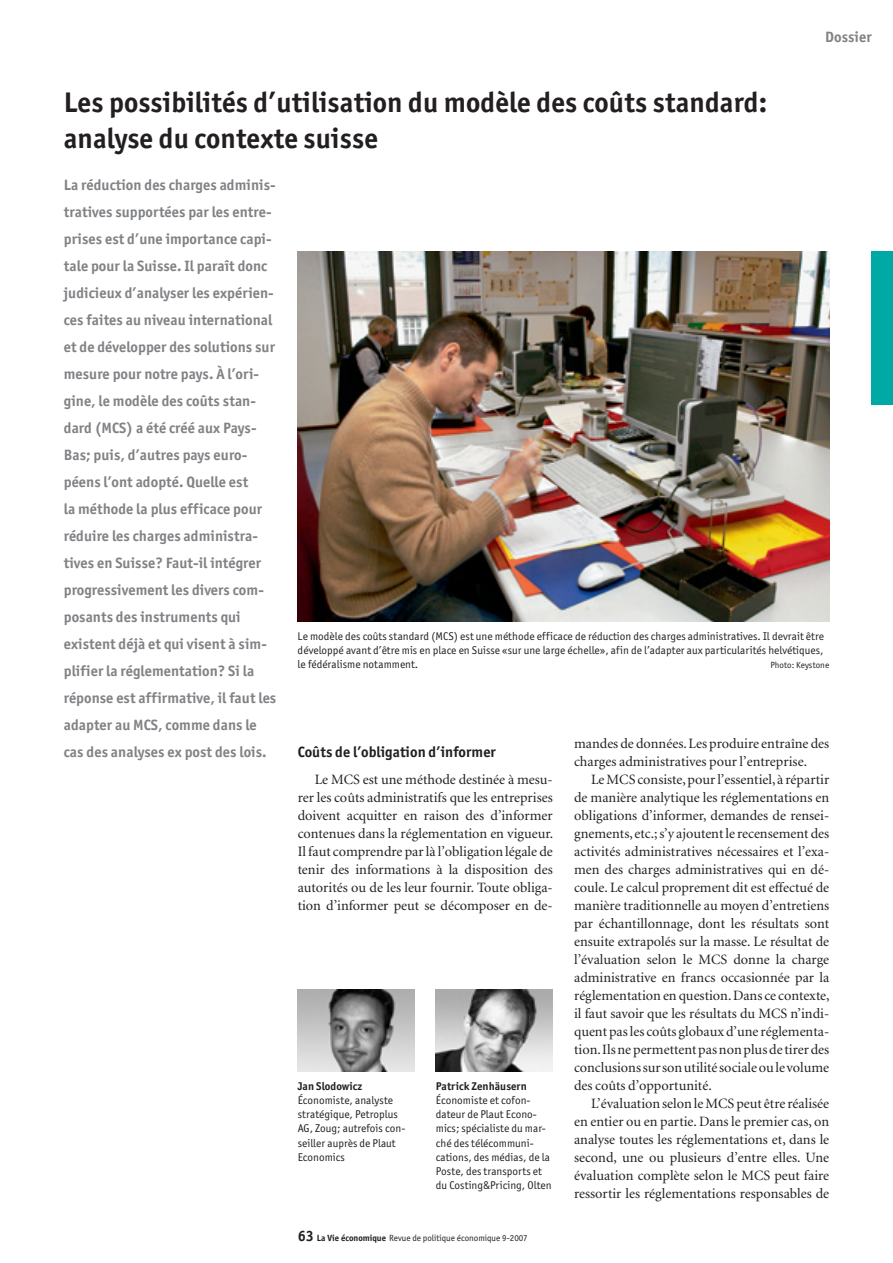
<style>
.page{position:relative;width:893px;height:1263px;background:#fff}
.page>*{position:absolute;margin:0;border:0;box-sizing:border-box;transform-origin:0 0}
.t1{font:700 28.5px/36px "Officina San ITC";letter-spacing:.005em;color:#231f20}
.t2{font:700 15px/27px "Officina San ITC";letter-spacing:.005em;color:#808285}
.t3{font:700 15px "Officina San ITC";letter-spacing:.005em;color:#231f20}
.t4{font:14.25px/18px "Minion";color:#231f20;text-align:justify}
.t5{font:11.25px/14.2px "Officina San ITC";letter-spacing:.005em;color:#231f20}
.t6{font:700 11.25px "Officina San ITC";letter-spacing:.005em;color:#231f20}
.t7{font:9px "Officina San ITC";color:#231f20}
.s1{font-weight:700;font-size:15px}
.s2{font-weight:700}
</style>
<div class="page">
<div style="left:872px;top:252px;width:21px;height:153px;background:#00a9a5"></div>
<img style="left:298px;top:990px;width:117px;height:82px">
<img style="left:436px;top:990px;width:117px;height:82px">
<img style="left:298px;top:251px;width:531px;height:370px">
<h1 class="t1" style="left:64px;top:84px;width:705px">Les possibilités d’utilisation du modèle des coûts standard: analyse du contexte suisse</h1>
<p class="t2" style="left:825px;top:23px;width:48px">Dossier</p>
<p class="t2" style="left:64px;top:172px;width:214px">La réduction des charges adminis&shy;tratives supportées par les entre&shy;prises est d’une importance capi&shy;tale pour la Suisse. Il paraît donc judicieux d’analyser les expérien&shy;ces faites au niveau international et de développer des solutions sur mesure pour notre pays. À l’ori&shy;gine, le modèle des coûts stan&shy;dard (MCS) a été créé aux Pays-<br>Bas; puis, d’autres pays euro&shy;péens l’ont adopté. Quelle est<br>la méthode la plus efficace pour réduire les charges administra&shy;tives en Suisse? Faut-il intégrer progressivement les divers com&shy;posants des instruments qui existent déjà et qui visent à sim&shy;plifier la réglementation? Si la réponse est affirmative, il faut les adapter au MCS, comme dans le cas des analyses ex post des lois.</p>
<p class="t5" style="left:298px;top:629px;width:528px;text-align:justify">Le modèle des coûts standard (MCS) est une méthode efficace de réduction des charges administratives. Il devrait être développé avant d’être mis en place en Suisse «sur une large échelle», afin de l’adapter aux particularités helvétiques, le fédéralisme notamment.</p>
<p class="t7" style="left:770px;top:660px;width:60px">Photo: Keystone</p>
<p class="t3" style="left:298px;top:742px;width:200px">Coûts de l’obligation d’informer</p>
<p class="t4" style="left:298px;top:770px;width:257px;text-indent:17px">Le MCS est une méthode destinée à mesu&shy;rer les coûts administratifs que les entreprises doivent acquitter en raison des d’informer contenues dans la réglementation en vigueur.<br>Il faut comprendre par là l’obligation légale de tenir des informations à la disposition des autorités ou de les leur fournir. Toute obliga&shy;tion d’informer peut se décomposer en de-</p>
<p class="t6" style="left:298px;top:1079px;width:66px">Jan Slodowicz</p>
<p class="t5" style="left:298px;top:1093px;width:109px">Économiste, analyste stratégique, Petroplus<br>AG, Zoug; autrefois con&shy;seiller auprès de Plaut<br>Economics</p>
<p class="t6" style="left:436px;top:1079px;width:92px">Patrick Zenhäusern</p>
<p class="t5" style="left:436px;top:1093px;width:117px">Économiste et cofon&shy;dateur de Plaut Econo&shy;mics; spécialiste du mar&shy;ché des télécommuni&shy;cations, des médias, de la<br>Poste, des transports et du Costing&amp;Pricing, Olten</p>
<p class="t7" style="left:298px;top:1232px;width:231px"><span class="s1">63</span> <span class="s2">La Vie économique</span> Revue de politique économique 9-2007</p>
<p class="t4" style="left:574px;top:734px;width:257px">mandes de données. Les produire entraîne des charges administratives pour l’entreprise.</p>
<p class="t4" style="left:574px;top:770px;width:257px;text-indent:17px">Le MCS consiste, pour l’essentiel, à répartir de manière analytique les réglementations en obligations d’informer, demandes de rensei&shy;gnements, etc.; s’y ajoutent le recensement des activités administratives nécessaires et l’exa&shy;men des charges administratives qui en dé&shy;coule. Le calcul proprement dit est effectué de manière traditionnelle au moyen d’entretiens par échantillonnage, dont les résultats sont ensuite extrapolés sur la masse. Le résultat de l’évaluation selon le MCS donne la charge administrative en francs occasionnée par la réglementation en question. Dans ce contexte, il faut savoir que les résultats du MCS n’indi&shy;quent pas les coûts globaux d’une réglementa&shy;tion. Ils ne permettent pas non plus de tirer des conclusions sur son utilité sociale ou le volume des coûts d’opportunité.</p>
<p class="t4" style="left:574px;top:1094px;width:257px;text-indent:17px">L’évaluation selon le MCS peut être réalisée en entier ou en partie. Dans le premier cas, on analyse toutes les réglementations et, dans le second, une ou plusieurs d’entre elles. Une évaluation complète selon le MCS peut faire ressortir les réglementations responsables de</p>
</div>
